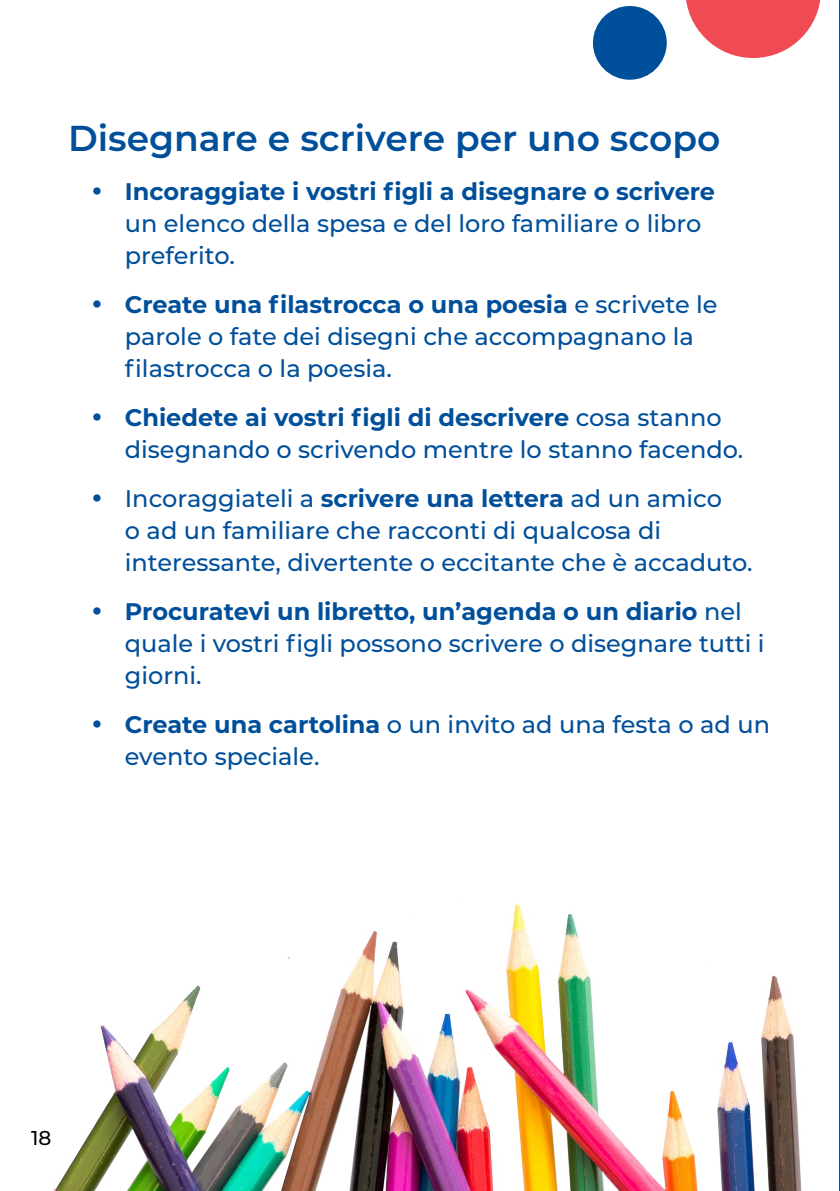
<style>
.page{position:relative;width:840px;height:1191px;background:#fff}
.page>*{position:absolute;margin:0;border:0;box-sizing:border-box;transform-origin:0 0}
.Heading_3_-_blue{font:600 36px "Montserrat";color:#004f9a}
.t1{font:500 24px/32px "Montserrat";color:#004f9a}
.t2{font:500 20px "Montserrat";color:#000}
.s1{font-size:40px}
.s2{font-weight:700}
</style>
<div class="page">
<hr style="left:839px;top:0;width:1px;height:1191px;background:#004f9a">
<img style="left:54px;top:904px;width:748px;height:287px">
<svg style="left:686px;top:0;width:134px;height:58px"></svg>
<div style="left:592px;top:6px;width:74px;height:74px;background:#004f9a;border-radius:50%"></div>
<h3 class="Heading_3_-_blue" style="left:68px;top:113px;width:653px">Disegnare e scrivere per uno scopo</h3>
<p class="t1" style="left:125px;top:175px;width:591px;text-indent:-34px"><span class="s1">•</span> <span class="s2">Incoraggiate i vostri figli a disegnare o scrivere </span>un elenco della spesa e del loro familiare o libro preferito.</p>
<p class="t1" style="left:125px;top:288px;width:594px;text-indent:-34px"><span class="s1">•</span> <span class="s2">Create una filastrocca o una poesia</span> e scrivete le parole o fate dei disegni che accompagnano la filastrocca o la poesia.</p>
<p class="t1" style="left:125px;top:401px;width:619px;text-indent:-34px"><span class="s1">•</span> <span class="s2">Chiedete ai vostri figli di descrivere</span> cosa stanno disegnando o scrivendo mentre lo stanno facendo.</p>
<p class="t1" style="left:125px;top:482px;width:628px;text-indent:-34px"><span class="s1">•</span> Incoraggiateli a <span class="s2">scrivere una lettera</span> ad un amico<br>o ad un familiare che racconti di qualcosa di interessante, divertente o eccitante che è accaduto.</p>
<p class="t1" style="left:125px;top:595px;width:641px;text-indent:-34px"><span class="s1">•</span> <span class="s2">Procuratevi un libretto, un’agenda o un diario</span> nel quale i vostri figli possono scrivere o disegnare tutti i giorni.</p>
<p class="t1" style="left:125px;top:708px;width:646px;text-indent:-34px"><span class="s1">•</span> <span class="s2">Create una cartolina</span> o un invito ad una festa o ad un evento speciale.</p>
<p class="t2" style="left:31px;top:1124px;width:22px">18</p>
</div>
